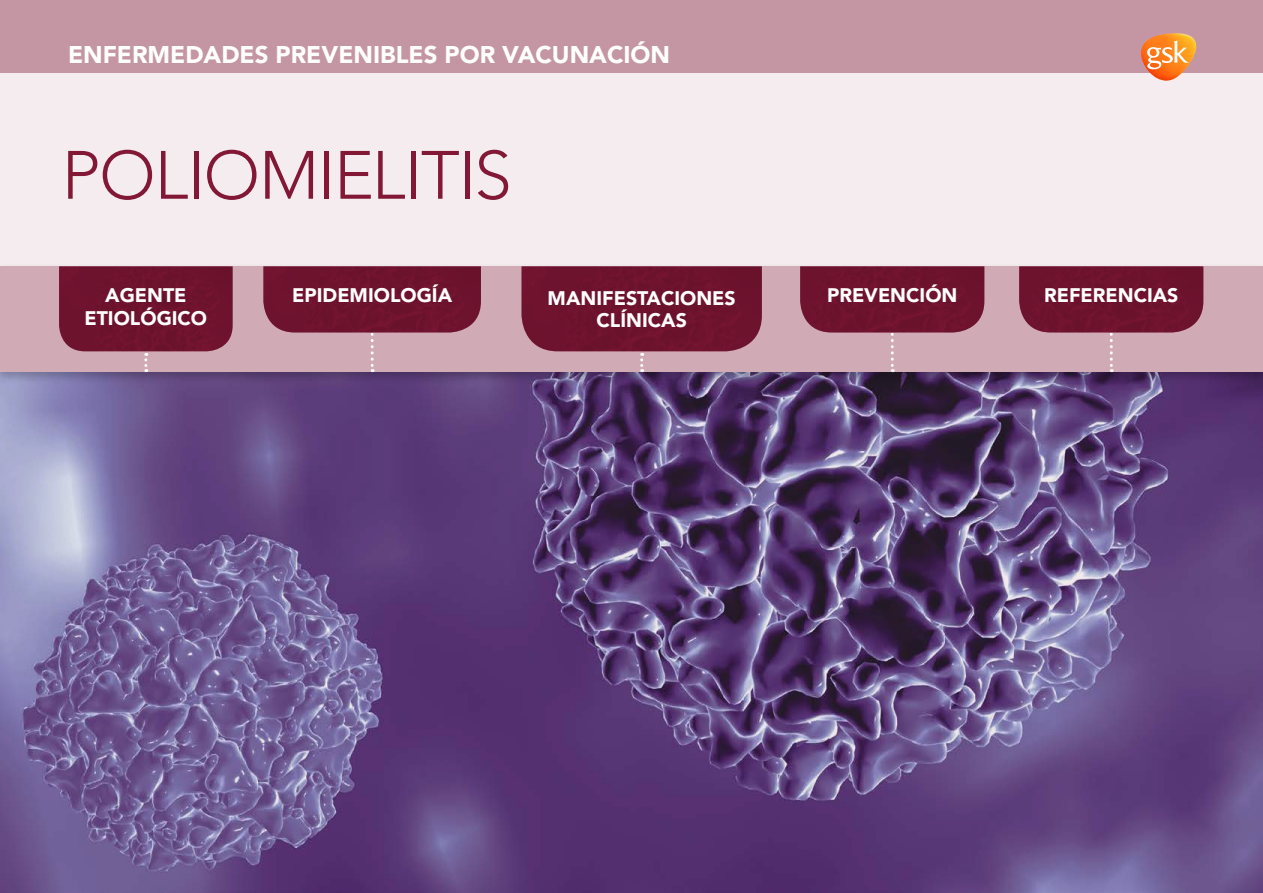
<style>
.page{position:relative;width:1263px;height:893px;background:#f4ecee}
.page>*{position:absolute;margin:0;border:0;box-sizing:border-box;transform-origin:0 0}
.t1{font:300 67.5px "Avenir LT Std";letter-spacing:-.015em;color:#821736}
.t2{font:900 24px "Avenir LT Std";color:#fff}
.t3{font:900 19.5px/22.5px "Avenir LT Std";color:#fff}
</style>
<div class="page">
<img style="left:0;top:385px;width:1263px;height:507px">
<div style="left:0;top:0;width:1263px;height:72px;background:#c496a3"></div>
<svg style="left:1141px;top:33px;width:56px;height:48px"></svg>
<div style="left:0;top:262px;width:1263px;height:123px;background:#000;opacity:.75"></div>
<div style="left:0;top:266px;width:1263px;height:106px;background:#d0abb5"></div>
<svg style="left:81px;top:351px;width:128px;height:21px"></svg>
<div style="left:59px;top:266px;width:174px;height:85px;background:#6e132e"></div>
<svg style="left:553px;top:351px;width:176px;height:21px"></svg>
<div style="left:521px;top:266px;width:241px;height:85px;background:#6e132e"></div>
<svg style="left:289px;top:332px;width:165px;height:40px"></svg>
<div style="left:263px;top:266px;width:218px;height:66px;background:#6e132e"></div>
<svg style="left:826px;top:332px;width:131px;height:40px"></svg>
<div style="left:800px;top:266px;width:184px;height:66px;background:#6e132e"></div>
<svg style="left:1045px;top:332px;width:131px;height:40px"></svg>
<div style="left:1019px;top:266px;width:184px;height:66px;background:#6e132e"></div>
<p class="t2" style="left:68px;top:40px;width:604px">ENFERMEDADES PREVENIBLES POR VACUNACIÓN</p>
<p class="t1" style="left:62px;top:136px;width:452px">POLIOMIELITIS</p>
<p class="t3" style="left:84px;top:284px;width:101px;text-indent:21px">AGENTE<br>ETIOLÓ</p>
<p class="t3" style="left:157px;top:306px;width:28px">GICO</p>
<p class="t3" style="left:292px;top:284px;width:26px">EPIDEMIOLO</p>
<p class="t3" style="left:417px;top:284px;width:37px">GÍA</p>
<p class="t3" style="left:548px;top:287px;width:32px">MANIFES</p>
<p class="t3" style="left:597px;top:287px;width:64px;text-indent:41px">TACIONES<br>CLÍNICAS</p>
<p class="t3" style="left:827px;top:284px;width:27px">PREVENCIÓN</p>
<p class="t3" style="left:1044px;top:284px;width:136px">REFERENCIAS</p>
</div>
